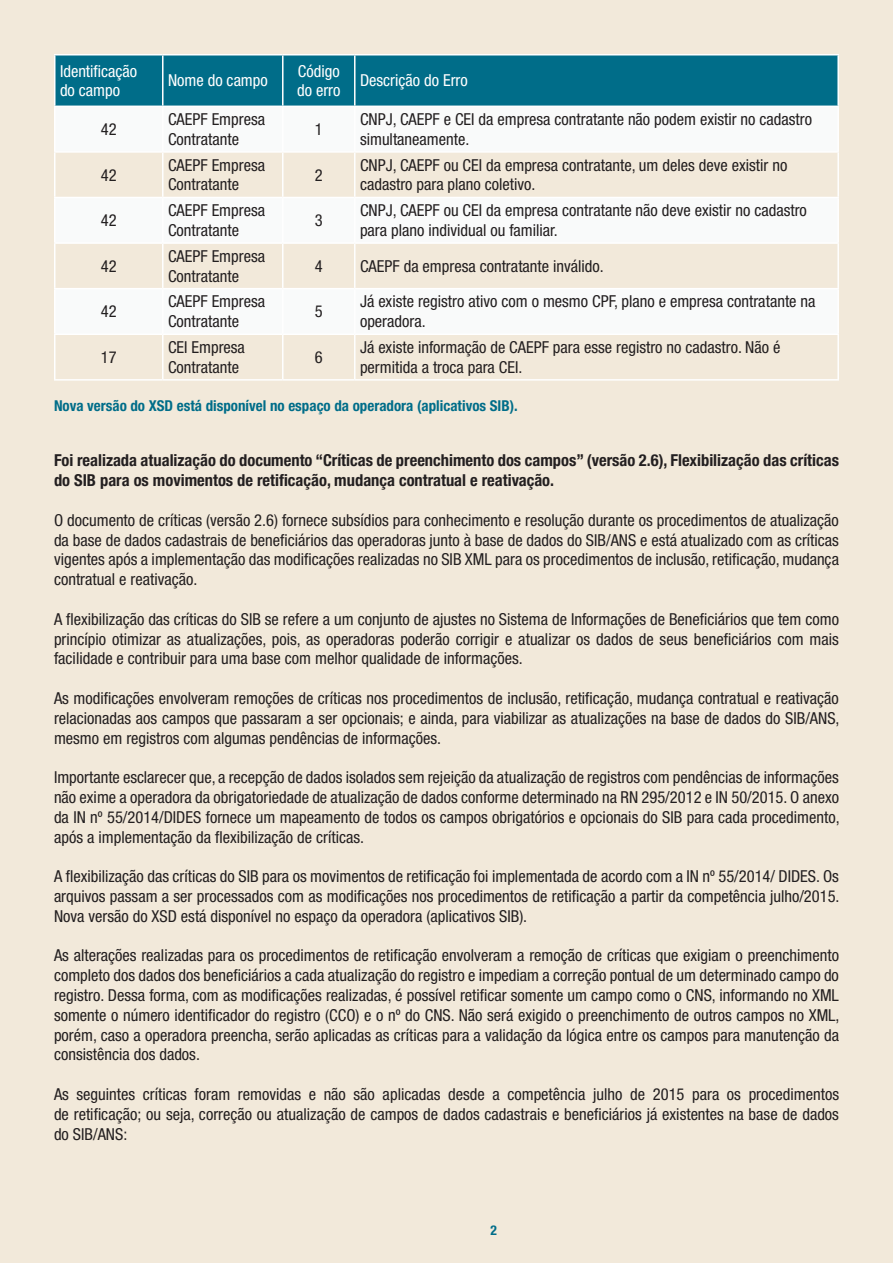
<style>
.page{position:relative;width:893px;height:1263px;background:#f2e9da}
.page>*{position:absolute;margin:0;border:0;box-sizing:border-box;transform-origin:0 0}
.t1{font:condensed 16.5px/19.8px "Helvetica Neue LT Std";color:#231f20}
.t2{font:700 condensed 16.5px/19.8px "Helvetica Neue LT Std";color:#231f20}
.t3{font:condensed 16.5px/19.8px "Helvetica Neue LT Std";color:#fff}
.t4{font:700 condensed 15px "Helvetica Neue LT Std";color:#006d89}
.t5{font:700 condensed 13.5px "Helvetica Neue LT Std";color:#006d89}
</style>
<div class="page">
<div style="left:56px;top:56px;width:781px;height:50px;background:#006d89"></div>
<svg style="left:56px;top:107px;width:781px;height:226px;fill:#f9fafa"></svg>
<hr style="left:54px;top:54px;width:109px;height:2px;background:#fff">
<hr style="left:54px;top:56px;width:2px;height:50px;background:#fff">
<hr style="left:163px;top:54px;width:120px;height:2px;background:#fff">
<hr style="left:162px;top:56px;width:2px;height:50px;background:#fff">
<hr style="left:283px;top:54px;width:72px;height:2px;background:#fff">
<hr style="left:282px;top:56px;width:2px;height:50px;background:#fff">
<hr style="left:355px;top:54px;width:484px;height:2px;background:#fff">
<hr style="left:354px;top:56px;width:2px;height:50px;background:#fff">
<hr style="left:837px;top:56px;width:2px;height:50px;background:#fff">
<hr style="left:54px;top:106px;width:109px;height:1px;background:#fff">
<hr style="left:54px;top:107px;width:2px;height:44px;background:#fff">
<hr style="left:163px;top:106px;width:120px;height:1px;background:#fff">
<hr style="left:162px;top:107px;width:2px;height:44px;background:#fff">
<hr style="left:283px;top:106px;width:72px;height:1px;background:#fff">
<hr style="left:282px;top:107px;width:2px;height:44px;background:#fff">
<hr style="left:355px;top:106px;width:484px;height:1px;background:#fff">
<hr style="left:354px;top:107px;width:2px;height:44px;background:#fff">
<hr style="left:837px;top:107px;width:2px;height:44px;background:#fff">
<hr style="left:54px;top:151px;width:109px;height:2px;background:#fff">
<hr style="left:54px;top:153px;width:2px;height:44px;background:#fff">
<hr style="left:163px;top:151px;width:120px;height:2px;background:#fff">
<hr style="left:162px;top:153px;width:2px;height:44px;background:#fff">
<hr style="left:283px;top:151px;width:72px;height:2px;background:#fff">
<hr style="left:282px;top:153px;width:2px;height:44px;background:#fff">
<hr style="left:355px;top:151px;width:484px;height:2px;background:#fff">
<hr style="left:354px;top:153px;width:2px;height:44px;background:#fff">
<hr style="left:837px;top:153px;width:2px;height:44px;background:#fff">
<hr style="left:54px;top:197px;width:109px;height:1px;background:#fff">
<hr style="left:54px;top:198px;width:2px;height:44px;background:#fff">
<hr style="left:163px;top:197px;width:120px;height:1px;background:#fff">
<hr style="left:162px;top:198px;width:2px;height:44px;background:#fff">
<hr style="left:283px;top:197px;width:72px;height:1px;background:#fff">
<hr style="left:282px;top:198px;width:2px;height:44px;background:#fff">
<hr style="left:355px;top:197px;width:484px;height:1px;background:#fff">
<hr style="left:354px;top:198px;width:2px;height:44px;background:#fff">
<hr style="left:837px;top:198px;width:2px;height:44px;background:#fff">
<hr style="left:54px;top:242px;width:109px;height:2px;background:#fff">
<hr style="left:54px;top:244px;width:2px;height:44px;background:#fff">
<hr style="left:163px;top:242px;width:120px;height:2px;background:#fff">
<hr style="left:162px;top:244px;width:2px;height:44px;background:#fff">
<hr style="left:283px;top:242px;width:72px;height:2px;background:#fff">
<hr style="left:282px;top:244px;width:2px;height:44px;background:#fff">
<hr style="left:355px;top:242px;width:484px;height:2px;background:#fff">
<hr style="left:354px;top:244px;width:2px;height:44px;background:#fff">
<hr style="left:837px;top:244px;width:2px;height:44px;background:#fff">
<hr style="left:54px;top:288px;width:109px;height:1px;background:#fff">
<hr style="left:54px;top:289px;width:2px;height:44px;background:#fff">
<hr style="left:163px;top:288px;width:120px;height:1px;background:#fff">
<hr style="left:162px;top:289px;width:2px;height:44px;background:#fff">
<hr style="left:283px;top:288px;width:72px;height:1px;background:#fff">
<hr style="left:282px;top:289px;width:2px;height:44px;background:#fff">
<hr style="left:355px;top:288px;width:484px;height:1px;background:#fff">
<hr style="left:354px;top:289px;width:2px;height:44px;background:#fff">
<hr style="left:837px;top:289px;width:2px;height:44px;background:#fff">
<hr style="left:54px;top:333px;width:109px;height:2px;background:#fff">
<hr style="left:54px;top:335px;width:2px;height:44px;background:#fff">
<hr style="left:163px;top:333px;width:120px;height:2px;background:#fff">
<hr style="left:162px;top:335px;width:2px;height:44px;background:#fff">
<hr style="left:283px;top:333px;width:72px;height:2px;background:#fff">
<hr style="left:282px;top:335px;width:2px;height:44px;background:#fff">
<hr style="left:355px;top:333px;width:484px;height:2px;background:#fff">
<hr style="left:354px;top:335px;width:2px;height:44px;background:#fff">
<hr style="left:837px;top:335px;width:2px;height:44px;background:#fff">
<hr style="left:54px;top:379px;width:109px;height:2px;background:#fff">
<hr style="left:163px;top:379px;width:120px;height:2px;background:#fff">
<hr style="left:283px;top:379px;width:72px;height:2px;background:#fff">
<hr style="left:355px;top:379px;width:484px;height:2px;background:#fff">
<p class="t3" style="left:60px;top:61px;width:79px">Identificação do campo</p>
<p class="t3" style="left:168px;top:71px;width:101px">Nome do campo</p>
<p class="t3" style="left:297px;top:61px;width:45px">Código do erro</p>
<p class="t3" style="left:360px;top:71px;width:109px">Descrição do Erro</p>
<p class="t1" style="left:101px;top:119px;width:17px">42</p>
<p class="t1" style="left:168px;top:109px;width:99px">CAEPF Empresa<br>Contratante</p>
<p class="t1" style="left:315px;top:119px;width:9px">1</p>
<p class="t1" style="left:360px;top:109px;width:454px">CNPJ, CAEPF e CEI da empresa contratante não podem existir no cadastro simultaneamente.</p>
<p class="t1" style="left:101px;top:165px;width:17px">42</p>
<p class="t1" style="left:168px;top:155px;width:99px">CAEPF Empresa<br>Contratante</p>
<p class="t1" style="left:315px;top:165px;width:9px">2</p>
<p class="t1" style="left:360px;top:155px;width:429px">CNPJ, CAEPF ou CEI da empresa contratante, um deles deve existir no cadastro para plano coletivo.</p>
<p class="t1" style="left:101px;top:210px;width:17px">42</p>
<p class="t1" style="left:168px;top:200px;width:99px">CAEPF Empresa<br>Contratante</p>
<p class="t1" style="left:315px;top:210px;width:9px">3</p>
<p class="t1" style="left:360px;top:200px;width:448px">CNPJ, CAEPF ou CEI da empresa contratante não deve existir no cadastro para plano individual ou familiar.</p>
<p class="t1" style="left:101px;top:256px;width:17px">42</p>
<p class="t1" style="left:168px;top:246px;width:99px">CAEPF Empresa<br>Contratante</p>
<p class="t1" style="left:315px;top:256px;width:9px">4</p>
<p class="t1" style="left:360px;top:256px;width:245px">CAEPF da empresa contratante inválido.</p>
<p class="t1" style="left:101px;top:301px;width:17px">42</p>
<p class="t1" style="left:168px;top:292px;width:99px">CAEPF Empresa<br>Contratante</p>
<p class="t1" style="left:315px;top:301px;width:9px">5</p>
<p class="t1" style="left:360px;top:292px;width:457px">Já existe registro ativo com o mesmo CPF, plano e empresa contratante na operadora.</p>
<p class="t1" style="left:101px;top:347px;width:17px">17</p>
<p class="t1" style="left:168px;top:337px;width:78px">CEI Empresa<br>Contratante</p>
<p class="t1" style="left:315px;top:347px;width:9px">6</p>
<p class="t1" style="left:360px;top:337px;width:422px">Já existe informação de CAEPF para esse registro no cadastro. Não é permitida a troca para CEI.</p>
<p class="t4" style="left:54px;top:396px;width:465px">Nova versão do XSD está disponível no espaço da operadora (aplicativos SIB).</p>
<p class="t2" style="left:54px;top:450px;width:786px">Foi realizada atualização do documento “Críticas de preenchimento dos campos” (versão 2.6), Flexibilização das críticas do SIB para os movimentos de retificação, mudança contratual e reativação.</p>
<p class="t1" style="left:54px;top:510px;width:786px;text-align:justify">O documento de críticas (versão 2.6) fornece subsídios para conhecimento e resolução durante os procedimentos de atualização da base de dados cadastrais de beneficiários das operadoras junto à base de dados do SIB/ANS e está atualizado com as críticas vigentes após a implementação das modificações realizadas no SIB XML para os procedimentos de inclusão, retificação, mudança contratual e reativação.</p>
<p class="t1" style="left:54px;top:609px;width:786px;text-align:justify">A flexibilização das críticas do SIB se refere a um conjunto de ajustes no Sistema de Informações de Beneficiários que tem como princípio otimizar as atualizações, pois, as operadoras poderão corrigir e atualizar os dados de seus beneficiários com mais facilidade e contribuir para uma base com melhor qualidade de informações.</p>
<p class="t1" style="left:54px;top:688px;width:787px;text-align:justify">As modificações envolveram remoções de críticas nos procedimentos de inclusão, retificação, mudança contratual e reativação relacionadas aos campos que passaram a ser opcionais; e ainda, para viabilizar as atualizações na base de dados do SIB/ANS, mesmo em registros com algumas pendências de informações.</p>
<p class="t1" style="left:54px;top:767px;width:787px;text-align:justify">Importante esclarecer que, a recepção de dados isolados sem rejeição da atualização de registros com pendências de informações não exime a operadora da obrigatoriedade de atualização de dados conforme determinado na RN 295/2012 e IN 50/2015. O anexo da IN nº 55/2014/DIDES fornece um mapeamento de todos os campos obrigatórios e opcionais do SIB para cada procedimento, após a implementação da flexibilização de críticas.</p>
<p class="t1" style="left:54px;top:866px;width:787px;text-align:justify">A flexibilização das críticas do SIB para os movimentos de retificação foi implementada de acordo com a IN nº 55/2014/ DIDES. Os arquivos passam a ser processados com as modificações nos procedimentos de retificação a partir da competência julho/2015.<br>Nova versão do XSD está disponível no espaço da operadora (aplicativos SIB).</p>
<p class="t1" style="left:54px;top:946px;width:787px;text-align:justify">As alterações realizadas para os procedimentos de retificação envolveram a remoção de críticas que exigiam o preenchimento completo dos dados dos beneficiários a cada atualização do registro e impediam a correção pontual de um determinado campo do registro. Dessa forma, com as modificações realizadas, é possível retificar somente um campo como o CNS, informando no XML somente o número identificador do registro (CCO) e o nº do CNS. Não será exigido o preenchimento de outros campos no XML, porém, caso a operadora preencha, serão aplicadas as críticas para a validação da lógica entre os campos para manutenção da consistência dos dados.</p>
<p class="t1" style="left:54px;top:1084px;width:787px;text-align:justify">As seguintes críticas foram removidas e não são aplicadas desde a competência julho de 2015 para os procedimentos de retificação; ou seja, correção ou atualização de campos de dados cadastrais e beneficiários já existentes na base de dados do SIB/ANS:</p>
<p class="t5" style="left:490px;top:1221px;width:8px">2</p>
</div>
